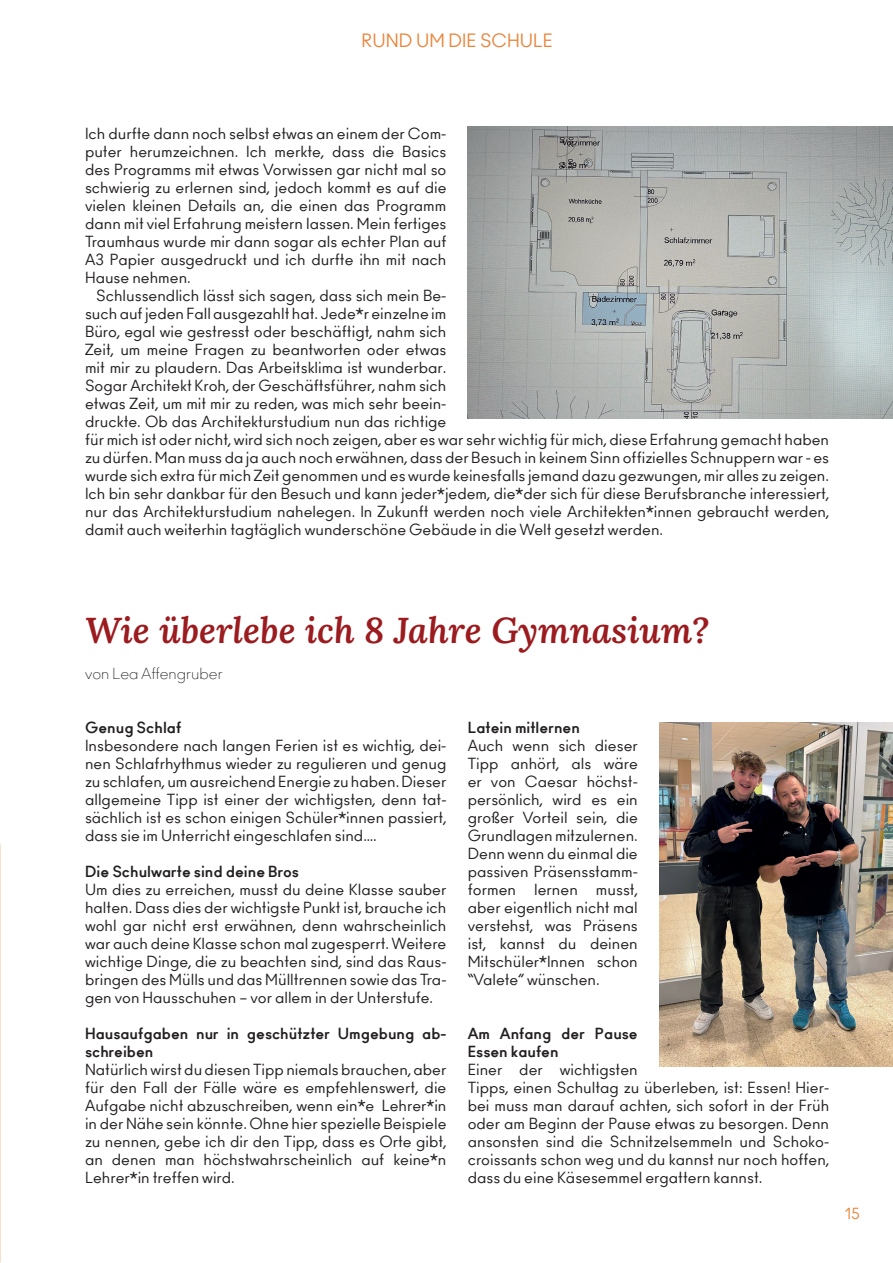
<style>
.page{position:relative;width:893px;height:1263px;background:#fff}
.page>*{position:absolute;margin:0;border:0;box-sizing:border-box;transform-origin:0 0}
.t1{font:italic 600 36px "Lora";color:#9b1b1f}
.t2{font:18px "Ano";color:#e9853b}
.t3{font:15px/18px "Ano";color:#231f20;text-align:justify}
.t4{font:700 15px/18px "Ano";color:#231f20}
.t5{font:15px "Ano Half";color:#231f20}
.t6{font:15px "Ano";color:#e9853b}
</style>
<div class="page">
<img style="left:468px;top:127px;width:425px;height:291px">
<img style="left:659px;top:723px;width:234px;height:344px">
<p class="t2" style="left:361px;top:30px;width:193px">RUND UM DIE SCHULE</p>
<p class="t3" style="left:85px;top:125px;width:363px">Ich durfte dann noch selbst etwas an einem der Com&shy;puter herumzeichnen. Ich merkte, dass die Basics des Programms mit etwas Vorwissen gar nicht mal so schwierig zu erlernen sind, jedoch kommt es auf die vielen kleinen Details an, die einen das Programm dann mit viel Erfahrung meistern lassen. Mein fertiges Traumhaus wurde mir dann sogar als echter Plan auf A3 Papier ausgedruckt und ich durfte ihn mit nach Hause nehmen.</p>
<p class="t3" style="left:85px;top:287px;width:746px;text-align:left;text-indent:11px">Schlussendlich lässt sich sagen, dass sich mein Be-<br>such auf jeden Fall ausgezahlt hat. Jede*r einzelne im<br>Büro, egal wie gestresst oder beschäftigt, nahm sich<br>Zeit, um meine Fragen zu beantworten oder etwas<br>mit mir zu plaudern. Das Arbeitsklima ist wunderbar.<br>Sogar Architekt Kroh, der Geschäftsführer, nahm sich<br>etwas Zeit, um mit mir zu reden, was mich sehr beein-<br>druckte. Ob das Architekturstudium nun das richtige<br>für mich ist oder nicht, wird sich noch zeigen, aber es war sehr wichtig für mich, diese Erfahrung gemacht haben zu dürfen. Man muss da ja auch noch erwähnen, dass der Besuch in keinem Sinn offizielles Schnuppern war - es wurde sich extra für mich Zeit genommen und es wurde keinesfalls jemand dazu gezwungen, mir alles zu zeigen.<br>Ich bin sehr dankbar für den Besuch und kann jeder*jedem, die*der sich für diese Berufsbranche interessiert, nur das Architekturstudium nahelegen. In Zukunft werden noch viele Architekten*innen gebraucht werden, damit auch weiterhin tagtäglich wunderschöne Gebäude in die Welt gesetzt werden.</p>
<h1 class="t1" style="left:85px;top:604px;width:626px">Wie überlebe ich 8 Jahre Gymnasium?</h1>
<p class="t5" style="left:85px;top:665px;width:139px">von Lea Affengruber</p>
<p class="t4" style="left:85px;top:719px;width:98px">Genug Schlaf</p>
<p class="t3" style="left:85px;top:737px;width:363px">Insbesondere nach langen Ferien ist es wichtig, dei&shy;nen Schlafrhythmus wieder zu regulieren und genug zu schlafen, um ausreichend Energie zu haben. Dieser allgemeine Tipp ist einer der wichtigsten, denn tat&shy;sächlich ist es schon einigen Schüler*innen passiert, dass sie im Unterricht eingeschlafen sind….</p>
<p class="t4" style="left:85px;top:863px;width:216px">Die Schulwarte sind deine Bros</p>
<p class="t3" style="left:85px;top:881px;width:363px">Um dies zu erreichen, musst du deine Klasse sauber halten. Dass dies der wichtigste Punkt ist, brauche ich wohl gar nicht erst erwähnen, denn wahrscheinlich war auch deine Klasse schon mal zugesperrt. Weitere wichtige Dinge, die zu beachten sind, sind das Raus&shy;bringen des Mülls und das Mülltrennen sowie das Tra&shy;gen von Hausschuhen – vor allem in der Unterstufe.</p>
<p class="t4" style="left:85px;top:1025px;width:363px">Hausaufgaben nur in geschützter Umgebung ab&shy;schreiben</p>
<p class="t3" style="left:85px;top:1061px;width:363px">Natürlich wirst du diesen Tipp niemals brauchen, aber für den Fall der Fälle wäre es empfehlenswert, die Aufgabe nicht abzuschreiben, wenn ein*e Lehrer*in in der Nähe sein könnte. Ohne hier spezielle Beispiele zu nennen, gebe ich dir den Tipp, dass es Orte gibt, an denen man höchstwahrscheinlich auf keine*n Lehrer*in treffen wird.</p>
<p class="t4" style="left:468px;top:719px;width:114px">Latein mitlernen</p>
<p class="t3" style="left:468px;top:737px;width:172px">Auch wenn sich dieser Tipp anhört, als wäre er von Caesar höchst&shy;persönlich, wird es ein großer Vorteil sein, die Grundlagen mitzulernen.<br>Denn wenn du einmal die passiven Präsensstamm&shy;formen lernen musst, aber eigentlich nicht mal verstehst, was Präsens ist, kannst du deinen Mitschüler*Innen schon “Valete” wünschen.</p>
<p class="t4" style="left:468px;top:1025px;width:172px">Am Anfang der Pause<br>Essen kaufen</p>
<p class="t3" style="left:468px;top:1061px;width:363px;text-align:left">Einer der wichtigsten<br>Tipps, einen Schultag zu überleben, ist: Essen! Hier&shy;bei muss man darauf achten, sich sofort in der Früh oder am Beginn der Pause etwas zu besorgen. Denn ansonsten sind die Schnitzelsemmeln und Schoko&shy;croissants schon weg und du kannst nur noch hoffen, dass du eine Käsesemmel ergattern kannst.</p>
<p class="t6" style="left:845px;top:1204px;width:17px">15</p>
</div>
